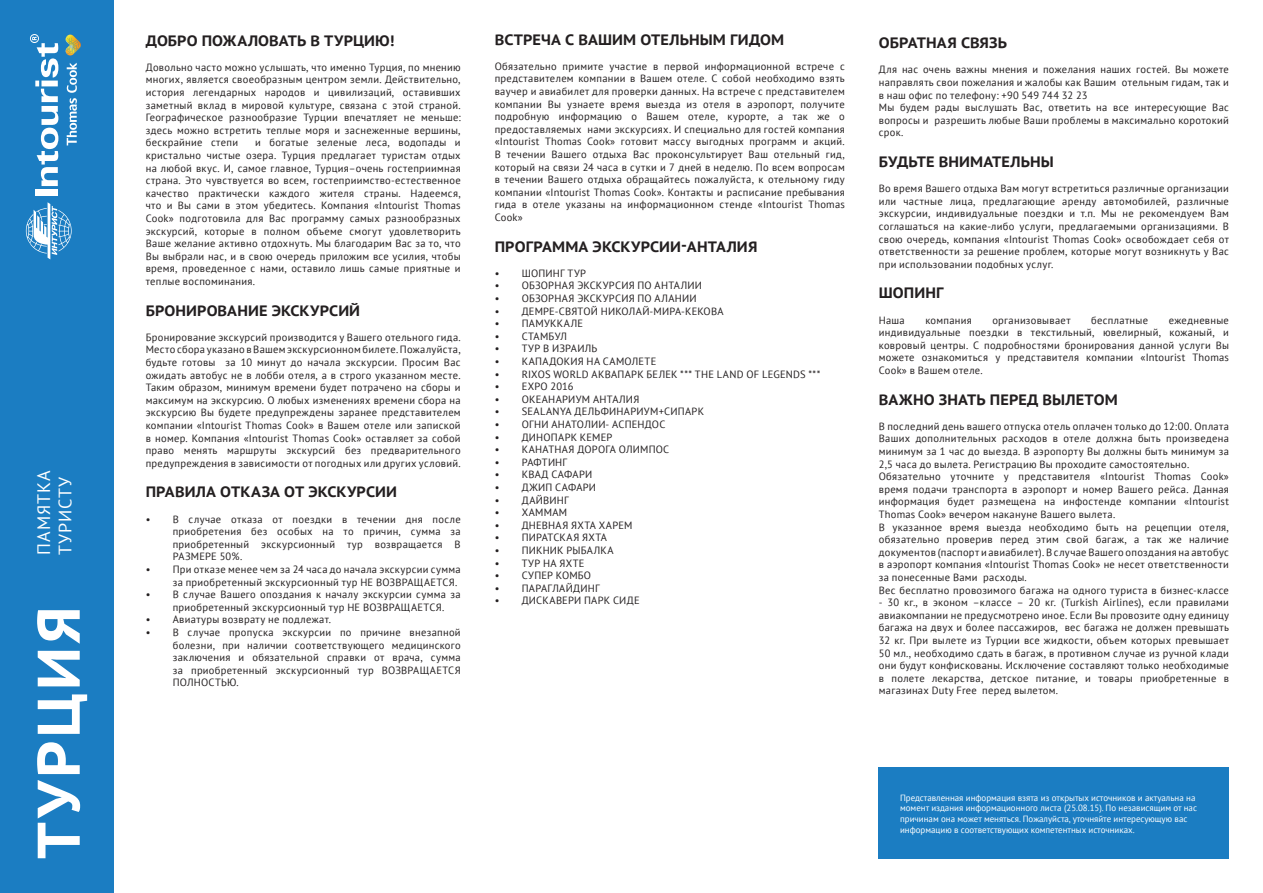
<style>
.page{position:relative;width:1263px;height:893px;background:#fff}
.page>*{position:absolute;margin:0;border:0;box-sizing:border-box;transform-origin:0 0}
.t1{font:700 60px "PT Sans Caption";letter-spacing:.05em;color:#fff}
.t2{font:18px "PT Sans";letter-spacing:.05em;color:#fff}
._3{font:700 15px "PT Sans Caption";letter-spacing:.005em;color:#231f20}
._3-2{font:10.5px/12.6px "PT Sans";letter-spacing:.025em;color:#231f20;text-align:justify}
._3-3{font:9px/10.8px "PT Sans";color:#fff}
</style>
<div class="page">
<div style="left:0;top:0;width:113px;height:893px;background:#1b7dc2"></div>
<div style="left:35px;top:189px;width:23px;height:7px;background:#fff"></div>
<svg style="left:30px;top:34px;width:28px;height:152px"></svg>
<svg style="left:67px;top:63px;width:10px;height:82px"></svg>
<svg style="left:66px;top:35px;width:15px;height:21px"></svg>
<svg style="left:26px;top:202px;width:46px;height:57px"></svg>
<div style="left:879px;top:767px;width:350px;height:92px;background:#1b7dc2"></div>
<p class="t2" style="left:32px;top:555px;width:85px;rotate:-90deg">ПАМЯТКА</p>
<p class="t2" style="left:54px;top:555px;width:79px;rotate:-90deg">ТУРИСТУ</p>
<p class="t1" style="left:19px;top:859px;width:254px;rotate:-90deg">ТУРЦИЯ</p>
<p class="_3" style="left:146px;top:30px;width:250px">ДОБРО ПОЖАЛОВАТЬ В ТУРЦИЮ!</p>
<p class="_3-2" style="left:146px;top:61px;width:316px">Довольно часто можно услышать, что именно Турция, по мнению многих, является своеобразным центром земли. Действительно, история легендарных народов и цивилизаций, оставивших заметный вклад в мировой культуре, связана с этой страной.<br>Географическое разнообразие Турции впечатляет не меньше: здесь можно встретить теплые моря и заснеженные вершины, бескрайние степи</p>
<p class="_3-2" style="left:146px;top:136px;width:316px;text-indent:109px">и богатые зеленые леса, водопады и кристально чистые озера. Турция предлагает туристам отдых на любой вкус. И, самое главное, Турция–очень гостеприимная страна. Это чувствуется во всем, гостеприимство-естественное качество практически каждого жителя страны. Надеемся, что и Вы сами в этом убедитесь. Компания «Intourist Thomas Cook» подготовила для Вас программу самых разнообразных экскурсий, которые в полном объеме смогут удовлетворить Ваше желание активно отдохнуть. Мы благодарим Вас за то, что Вы выбрали нас, и в свою очередь приложим все усилия, чтобы время, проведенное с нами, оставило лишь самые приятные и теплые воспоминания.</p>
<p class="_3" style="left:146px;top:300px;width:216px">БРОНИРОВАНИЕ ЭКСКУРСИЙ</p>
<p class="_3-2" style="left:146px;top:331px;width:316px">Бронирование экскурсий производится у Вашего отельного гида.<br>Место сбора указано в Вашем экскурсионном билете. Пожалуйста, будьте готовы за 10 минут до начала экскурсии. Просим Вас ожидать автобус не в лобби отеля, а в строго указанном месте.<br>Таким образом, минимум времени будет потрачено на сборы и максимум на экскурсию. О любых изменениях времени сбора на экскурсию Вы будете предупреждены заранее представителем компании «Intourist Thomas Cook» в Вашем отеле или запиской в номер. Компания «Intourist Thomas Cook» оставляет за собой право менять маршруты экскурсий без предварительного предупреждения в зависимости от погодных или других условий.</p>
<p class="_3" style="left:146px;top:482px;width:253px">ПРАВИЛА ОТКАЗА ОТ ЭКСКУРСИИ</p>
<p class="_3-2" style="left:173px;top:512px;width:289px;text-indent:-27px">• В случае отказа от поездки в течении дня после приобретения без особых на то причин, сумма за приобретенный экскурсионный тур возвращается В РАЗМЕРЕ 50%.</p>
<p class="_3-2" style="left:173px;top:563px;width:289px;text-indent:-27px">• При отказе менее чем за 24 часа до начала экскурсии сумма за приобретенный экскурсионный тур НЕ ВОЗВРАЩАЕТСЯ.</p>
<p class="_3-2" style="left:173px;top:588px;width:289px;text-indent:-27px">• В случае Вашего опоздания к началу экскурсии сумма за приобретенный экскурсионный тур НЕ ВОЗВРАЩАЕТСЯ.</p>
<p class="_3-2" style="left:146px;top:613px;width:187px">• Авиатуры возврату не подлежат.</p>
<p class="_3-2" style="left:173px;top:626px;width:289px;text-indent:-27px">• В случае пропуска экскурсии по причине внезапной болезни, при наличии соответствующего медицинского заключения и обязательной справки от врача, сумма за приобретенный экскурсионный тур ВОЗВРАЩАЕТСЯ ПОЛНОСТЬЮ.</p>
<p class="_3" style="left:495px;top:29px;width:291px">ВСТРЕЧА С ВАШИМ ОТЕЛЬНЫМ ГИДОМ</p>
<p class="_3-2" style="left:495px;top:59px;width:352px">Обязательно примите участие в первой информационной встрече с представителем компании в Вашем отеле. С собой необходимо взять ваучер и авиабилет для проверки данных. На встрече с представителем компании Вы узнаете время выезда из отеля в аэропорт, получите подробную информацию о Вашем отеле, курорте, а так же о предоставляемых нами экскурсиях. И специально для гостей компания «Intourist Thomas Cook» готовит массу выгодных программ и акций.<br>В течении Вашего отдыха Вас проконсультирует Ваш отельный гид, который на связи 24 часа в сутки и 7 дней в неделю. По всем вопросам в течении Вашего отдыха обращайтесь пожалуйста, к отельному гиду компании «Intourist Thomas Cook». Контакты и расписание пребывания гида в отеле указаны на информационном стенде «Intourist Thomas Cook»</p>
<p class="_3" style="left:495px;top:236px;width:264px">ПРОГРАММА ЭКСКУРСИИ-АНТАЛИЯ</p>
<p class="_3-2" style="left:495px;top:266px;width:93px">• ШОПИНГ ТУР</p>
<p class="_3-2" style="left:495px;top:279px;width:209px">• ОБЗОРНАЯ ЭКСКУРСИЯ ПО АНТАЛИИ</p>
<p class="_3-2" style="left:495px;top:292px;width:203px">• ОБЗОРНАЯ ЭКСКУРСИЯ ПО АЛАНИИ</p>
<p class="_3-2" style="left:495px;top:304px;width:230px">• ДЕМРЕ-СВЯТОЙ НИКОЛАЙ-МИРА-КЕКОВА</p>
<p class="_3-2" style="left:495px;top:317px;width:90px">• ПАМУККАЛЕ</p>
<p class="_3-2" style="left:495px;top:329px;width:74px">• СТАMБУЛ</p>
<p class="_3-2" style="left:495px;top:342px;width:104px">• ТУР В ИЗРАИЛЬ</p>
<p class="_3-2" style="left:495px;top:355px;width:163px">• КАПАДОКИЯ НА САМОЛЕТЕ</p>
<p class="_3-2" style="left:495px;top:367px;width:327px">• RIXOS WORLD АКВАПАРК БЕЛЕК *** THE LAND OF LEGENDS ***</p>
<p class="_3-2" style="left:495px;top:380px;width:80px">• EXPO 2016</p>
<p class="_3-2" style="left:495px;top:392px;width:146px">• ОКЕАНАРИУМ АНТАЛИЯ</p>
<p class="_3-2" style="left:495px;top:405px;width:211px">• SEALANYA ДЕЛЬФИНАРИУМ+СИПАРК</p>
<p class="_3-2" style="left:495px;top:418px;width:172px">• ОГНИ АНАТОЛИИ- АСПЕНДОС</p>
<p class="_3-2" style="left:495px;top:430px;width:119px">• ДИНОПАРК КЕМЕР</p>
<p class="_3-2" style="left:495px;top:443px;width:176px">• КАНАТНАЯ ДОРОГА ОЛИМПОС</p>
<p class="_3-2" style="left:495px;top:455px;width:74px">• РАФТИНГ</p>
<p class="_3-2" style="left:495px;top:468px;width:99px">• КВАД САФАРИ</p>
<p class="_3-2" style="left:495px;top:481px;width:103px">• ДЖИП САФАРИ</p>
<p class="_3-2" style="left:495px;top:493px;width:75px">• ДАЙВИНГ</p>
<p class="_3-2" style="left:495px;top:506px;width:74px">• ХАММАМ</p>
<p class="_3-2" style="left:495px;top:518px;width:139px">• ДНЕВНАЯ ЯХТА ХАРЕМ</p>
<p class="_3-2" style="left:495px;top:531px;width:114px">• ПИРАТСКАЯ ЯХТА</p>
<p class="_3-2" style="left:495px;top:544px;width:120px">• ПИКНИК РЫБАЛКА</p>
<p class="_3-2" style="left:495px;top:556px;width:91px">• ТУР НА ЯХТЕ</p>
<p class="_3-2" style="left:495px;top:569px;width:98px">• СУПЕР КОМБО</p>
<p class="_3-2" style="left:495px;top:581px;width:107px">• ПАРАГЛАЙДИНГ</p>
<p class="_3-2" style="left:495px;top:594px;width:146px">• ДИСКАВЕРИ ПАРК СИДЕ</p>
<p class="_3" style="left:879px;top:33px;width:130px">ОБРАТНАЯ СВЯЗЬ</p>
<p class="_3-2" style="left:879px;top:63px;width:352px">Для нас очень важны мнения и пожелания наших гостей. Вы можете направлять свои пожелания и жалобы как Вашим отельным гидам, так и в наш офис по телефону: +90 549 744 32 23</p>
<p class="_3-2" style="left:879px;top:101px;width:352px">Мы будем рады выслушать Вас, ответить на все интересующие Вас вопросы и разрешить любые Ваши проблемы в максимально коротокий срок.</p>
<p class="_3" style="left:879px;top:152px;width:176px">БУДЬТЕ ВНИМАТЕЛЬНЫ</p>
<p class="_3-2" style="left:879px;top:182px;width:352px">Во время Вашего отдыха Вам могут встретиться различные организации или частные лица, предлагающие аренду автомобилей, различные экскурсии, индивидуальные поездки и т.п. Мы не рекомендуем Вам соглашаться на какие-либо услуги, предлагаемыми организациями. В свою очередь, компания «Intourist Thomas Cook» освобождает себя от ответственности за решение проблем, которые могут возникнуть у Вас при использовании подобных услуг.</p>
<p class="_3" style="left:879px;top:283px;width:66px">ШОПИНГ</p>
<p class="_3-2" style="left:879px;top:313px;width:27px">Наша</p>
<p class="_3-2" style="left:925px;top:313px;width:48px">компания</p>
<p class="_3-2" style="left:992px;top:313px;width:80px">организовывает</p>
<p class="_3-2" style="left:1091px;top:313px;width:58px">бесплатные</p>
<p class="_3-2" style="left:879px;top:313px;width:352px;text-indent:290px">ежедневные индивидуальные поездки в текстильный, ювелирный, кожаный, и ковровый центры. С подробностями бронирования данной услуги Вы можете ознакомиться у представителя компании «Intourist Thomas Cook» в Вашем отеле.</p>
<p class="_3" style="left:879px;top:389px;width:240px">ВАЖНО ЗНАТЬ ПЕРЕД ВЫЛЕТОМ</p>
<p class="_3-2" style="left:879px;top:420px;width:352px">В последний день вашего отпуска отель оплачен только до 12:00. Оплата Ваших дополнительных расходов в отеле должна быть произведена минимум за 1 час до выезда. В аэропорту Вы должны быть минимум за 2,5 часа до вылета. Регистрацию Вы проходите самостоятельно.</p>
<p class="_3-2" style="left:879px;top:470px;width:352px">Обязательно уточните у представителя «Intourist Thomas Cook» время подачи транспорта в аэропорт и номер Вашего рейса. Данная информация будет размещена на инфостенде компании «Intourist Thomas Cook» вечером накануне Вашего вылета.</p>
<p class="_3-2" style="left:879px;top:520px;width:352px">В указанное время выезда необходимо быть на рецепции отеля, обязательно проверив перед этим свой багаж, а так же наличие документов (паспорт и авиабилет). В случае Вашего опоздания на автобус в аэропорт компания «Intourist Thomas Cook» не несет ответственности за понесенные Вами расходы.</p>
<p class="_3-2" style="left:879px;top:583px;width:352px">Вес бесплатно провозимого багажа на одного туриста в бизнес-классе</p>
<p class="_3-2" style="left:879px;top:596px;width:352px">- 30 кг., в эконом –классе – 20 кг. (Turkish Airlines), если правилами авиакомпании не предусмотрено иное. Если Вы провозите одну единицу багажа на двух и более пассажиров, вес багажа не должен превышать 32 кг. При вылете из Турции все жидкости, объем которых превышает 50 мл., необходимо сдать в багаж, в противном случае из ручной клади они будут конфискованы. Исключение составляют только необходимые в полете лекарства, детское питание, и товары приобретенные в магазинах Duty Free перед вылетом.</p>
<p class="_3-3" style="left:900px;top:792px;width:298px">Представленная информация взята из открытых источников и актуальна на момент издания информационного листа (25.08.15). По независящим от нас причинам она может меняться. Пожалуйста, уточняйте интересующую вас информацию в соответствующих компетентных источниках.</p>
</div>
